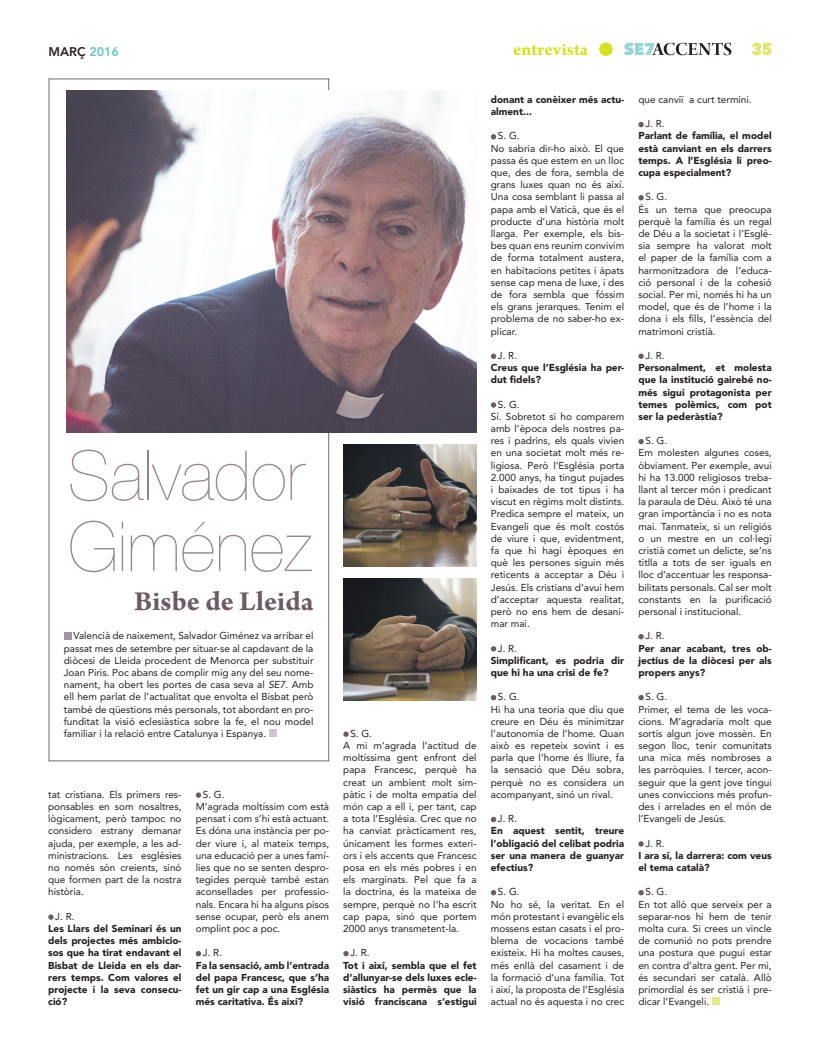
<style>
.page{position:relative;width:820px;height:1049px;background:#fff}
.page>*{position:absolute;margin:0;border:0;box-sizing:border-box;transform-origin:0 0}
.t1{font:200 69px/71px "Helvetica Neue LT Std";color:#958590}
.t2{font:700 29px "Arno Pro";letter-spacing:.005em;color:#6c5a64}
.t3{font:700 18.6px "Arno Pro";color:#d6df21}
.t4{font:900 16px "Avenir LT Std";color:#e1e670}
.t5{font:800 12.5px "Avenir LT Std";color:#231f20}
.t6{font:10px/12.2px "Avenir LT Std";color:#231f20}
.t7{font:900 10px/12.2px "Avenir LT Std";color:#231f20;text-align:justify}
.s1{color:#63c7c5}
.s2{font-style:italic}
</style>
<div class="page">
<svg style="left:624px;top:43px;width:107px;height:12px"></svg>
<svg style="left:752px;top:42px;width:19px;height:14px"></svg>
<div style="left:599px;top:43px;width:13px;height:12px;background:#d6df21;border-radius:50%"></div>
<div style="left:599px;top:43px;width:13px;height:13px;border:1px solid #d6df21;border-radius:50%"></div>
<div style="left:64px;top:632px;width:7px;height:7px;background:#a2949e"></div>
<div style="left:269px;top:729px;width:7px;height:8px;background:#cec6cc"></div>
<img style="left:343px;top:578px;width:133px;height:122px">
<img style="left:343px;top:444px;width:133px;height:122px">
<svg style="left:48px;top:914px;width:6px;height:6px"></svg>
<svg style="left:196px;top:792px;width:5px;height:6px"></svg>
<svg style="left:196px;top:951px;width:5px;height:5px"></svg>
<svg style="left:343px;top:731px;width:5px;height:6px"></svg>
<svg style="left:343px;top:951px;width:5px;height:5px"></svg>
<svg style="left:490px;top:134px;width:6px;height:5px"></svg>
<svg style="left:490px;top:354px;width:6px;height:5px"></svg>
<svg style="left:490px;top:402px;width:6px;height:6px"></svg>
<svg style="left:490px;top:646px;width:6px;height:5px"></svg>
<svg style="left:490px;top:695px;width:6px;height:5px"></svg>
<svg style="left:490px;top:817px;width:6px;height:5px"></svg>
<svg style="left:490px;top:890px;width:6px;height:5px"></svg>
<svg style="left:638px;top:122px;width:5px;height:5px"></svg>
<svg style="left:638px;top:195px;width:5px;height:5px"></svg>
<svg style="left:638px;top:354px;width:5px;height:5px"></svg>
<svg style="left:638px;top:439px;width:5px;height:5px"></svg>
<svg style="left:638px;top:634px;width:5px;height:5px"></svg>
<svg style="left:638px;top:695px;width:5px;height:5px"></svg>
<svg style="left:638px;top:841px;width:5px;height:5px"></svg>
<svg style="left:638px;top:890px;width:5px;height:5px"></svg>
<div style="left:711px;top:998px;width:8px;height:7px;background:#e5e986"></div>
<img style="left:67px;top:91px;width:409px;height:341px">
<p class="t5" style="left:49px;top:44px;width:72px">MARÇ <span class="s1">2016</span></p>
<h3 class="t3" style="left:513px;top:39px;width:76px">entrevista</h3>
<h3 class="t4" style="left:751px;top:39px;width:21px">35</h3>
<h1 class="t1" style="left:68px;top:440px;width:246px">Salvador<br>Giménez</h1>
<h2 class="t2" style="left:134px;top:585px;width:181px">Bisbe de Lleida</h2>
<p class="t6" style="left:64px;top:630px;width:251px;text-align:justify;text-indent:10px">Valencià de naixement, Salvador Giménez va arribar el passat mes de setembre per situar-se al capdavant de la diòcesi de Lleida procedent de Menorca per substituir Joan Piris. Poc abans de complir mig any del seu nome&shy;nament, ha obert les portes de casa seva al <span class="s2">SE7</span>. Amb ell hem parlat de l’actualitat que envolta el Bisbat però també de qüestions més personals, tot abordant en pro&shy;funditat la visió eclesiàstica sobre la fe, el nou model familiar i la relació entre Catalunya i Espanya.</p>
<p class="t6" style="left:48px;top:788px;width:135px;text-align:justify">tat cristiana. Els primers res&shy;ponsables en som nosaltres, lògicament, però tampoc no considero estrany demanar ajuda, per exemple, a les ad&shy;ministracions. Les esglésies no només són creients, sinó que formen part de la nostra història.</p>
<p class="t6" style="left:55px;top:910px;width:21px">J. R.</p>
<p class="t7" style="left:48px;top:922px;width:135px">Les Llars del Seminari és un dels projectes més ambicio&shy;sos que ha tirat endavant el Bisbat de Lleida en els dar&shy;rers temps. Com valores el projecte i la seva consecu&shy;ció?</p>
<p class="t6" style="left:196px;top:788px;width:135px;text-indent:7px">S. G.<br>M’agrada moltíssim com està pensat i com s’hi està actuant.<br>Es dóna una instància per po&shy;der viure i, al mateix temps, una educació per a unes famí&shy;lies que no se senten despro&shy;tegides perquè també estan aconsellades per professio&shy;nals. Encara hi ha alguns pisos sense ocupar, però els anem omplint poc a poc.</p>
<p class="t6" style="left:203px;top:947px;width:21px">J. R.</p>
<p class="t7" style="left:196px;top:959px;width:135px">Fa la sensació, amb l’entrada del papa Francesc, que s’ha fet un gir cap a una Església més caritativa. És així?</p>
<p class="t6" style="left:343px;top:727px;width:135px;text-indent:7px">S. G.<br>A mi m’agrada l’actitud de moltíssima gent enfront del papa Francesc, perquè ha creat un ambient molt sim&shy;pàtic i de molta empatia del món cap a ell i, per tant, cap a tota l’Església. Crec que no ha canviat pràcticament res, únicament les formes exteri&shy;ors i els accents que Francesc posa en els més pobres i en els marginats. Pel que fa a la doctrina, és la mateixa de sempre, perquè no l’ha escrit cap papa, sinó que portem<br>2000 anys transmetent-la.</p>
<p class="t6" style="left:350px;top:947px;width:21px">J. R.</p>
<p class="t7" style="left:343px;top:959px;width:135px">Tot i així, sembla que el fet d’allunyar-se dels luxes ecle&shy;siàstics ha permès que la visió franciscana s’estigui</p>
<p class="t7" style="left:490px;top:93px;width:135px">donant a conèixer més actu&shy;alment...</p>
<p class="t6" style="left:490px;top:130px;width:135px;text-indent:7px">S. G.<br>No sabria dir-ho això. El que passa és que estem en un lloc que, des de fora, sembla de grans luxes quan no és així.<br>Una cosa semblant li passa al papa amb el Vaticà, que és el producte d’una història molt llarga. Per exemple, els bis&shy;bes quan ens reunim convivim de forma totalment austera, en habitacions petites i àpats sense cap mena de luxe, i des de fora sembla que fóssim els grans jerarques. Tenim el problema de no saber-ho ex&shy;plicar.</p>
<p class="t6" style="left:497px;top:349px;width:21px">J. R.</p>
<p class="t7" style="left:490px;top:361px;width:135px">Creus que l’Església ha per&shy;dut fidels?</p>
<p class="t6" style="left:490px;top:398px;width:135px;text-indent:7px">S. G.<br>Sí. Sobretot si ho comparem amb l’època dels nostres pa&shy;res i padrins, els quals vivien en una societat molt més re&shy;ligiosa. Però l’Església porta<br>2.000 anys, ha tingut pujades i baixades de tot tipus i ha viscut en règims molt distints.<br>Predica sempre el mateix, un<br>Evangeli que és molt costós de viure i que, evidentment, fa que hi hagi èpoques en què les persones siguin més reticents a acceptar a Déu i<br>Jesús. Els cristians d’avui hem d’acceptar aquesta realitat, però no ens hem de desani&shy;mar mai.</p>
<p class="t6" style="left:497px;top:642px;width:21px">J. R.</p>
<p class="t7" style="left:490px;top:654px;width:135px">Simplificant, es podria dir que hi ha una crisi de fe?</p>
<p class="t6" style="left:490px;top:691px;width:135px;text-indent:7px">S. G.<br>Hi ha una teoria que diu que creure en Déu és minimitzar l’autonomia de l’home. Quan això es repeteix sovint i es parla que l’home és lliure, fa la sensació que Déu sobra, perquè no es considera un acompanyant, sinó un rival.</p>
<p class="t6" style="left:497px;top:813px;width:21px">J. R.</p>
<p class="t7" style="left:490px;top:825px;width:135px">En aquest sentit, treure l’obligació del celibat podria ser una manera de guanyar efectius?</p>
<p class="t6" style="left:490px;top:886px;width:135px;text-indent:7px">S. G.<br>No ho sé, la veritat. En el món protestant i evangèlic els mossens estan casats i el pro&shy;blema de vocacions també existeix. Hi ha moltes causes, més enllà del casament i de la formació d’una família. Tot i així, la proposta de l’Església actual no és aquesta i no crec</p>
<p class="t6" style="left:638px;top:93px;width:115px">que canviï a curt termini.</p>
<p class="t6" style="left:645px;top:118px;width:21px">J. R.</p>
<p class="t7" style="left:638px;top:130px;width:135px">Parlant de família, el model està canviant en els darrers temps. A l’Església li preo&shy;cupa especialment?</p>
<p class="t6" style="left:638px;top:191px;width:135px;text-indent:7px">S. G.<br>És un tema que preocupa perquè la família és un regal de Déu a la societat i l’Esglé&shy;sia sempre ha valorat molt el paper de la família com a harmonitzadora de l’educa&shy;ció personal i de la cohesió social. Per mi, només hi ha un model, que és de l’home i la dona i els fills, l’essència del matrimoni cristià.</p>
<p class="t6" style="left:645px;top:349px;width:21px">J. R.</p>
<p class="t7" style="left:638px;top:361px;width:135px">Personalment, et molesta que la institució gairebé no&shy;més sigui protagonista per temes polèmics, com pot ser la pederàstia?</p>
<p class="t6" style="left:638px;top:435px;width:135px;text-indent:7px">S. G.<br>Em molesten algunes coses, òbviament. Per exemple, avui hi ha 13.000 religiosos treba&shy;llant al tercer món i predicant la paraula de Déu. Això té una gran importància i no es nota mai. Tanmateix, si un religiós o un mestre en un col·legi cristià comet un delicte, se’ns titlla a tots de ser iguals en lloc d’accentuar les responsa&shy;bilitats personals. Cal ser molt constants en la purificació personal i institucional.</p>
<p class="t6" style="left:645px;top:630px;width:21px">J. R.</p>
<p class="t7" style="left:638px;top:642px;width:135px">Per anar acabant, tres ob&shy;jectius de la diòcesi per als propers anys?</p>
<p class="t6" style="left:638px;top:691px;width:135px;text-indent:7px">S. G.<br>Primer, el tema de les voca&shy;cions. M’agradaria molt que sortís algun jove mossèn. En segon lloc, tenir comunitats una mica més nombroses a les parròquies. I tercer, acon&shy;seguir que la gent jove tingui unes conviccions més profun&shy;des i arrelades en el món de l’Evangeli de Jesús.</p>
<p class="t6" style="left:645px;top:837px;width:21px">J. R.</p>
<p class="t7" style="left:638px;top:849px;width:135px">I ara sí, la darrera: com veus el tema català?</p>
<p class="t6" style="left:638px;top:886px;width:135px;text-indent:7px">S. G.<br>En tot allò que serveix per a separar-nos hi hem de tenir molta cura. Si crees un vincle de comunió no pots prendre una postura que pugui estar en contra d’altra gent. Per mi, és secundari ser català. Allò primordial és ser cristià i pre&shy;dicar l’Evangeli.</p>
</div>
